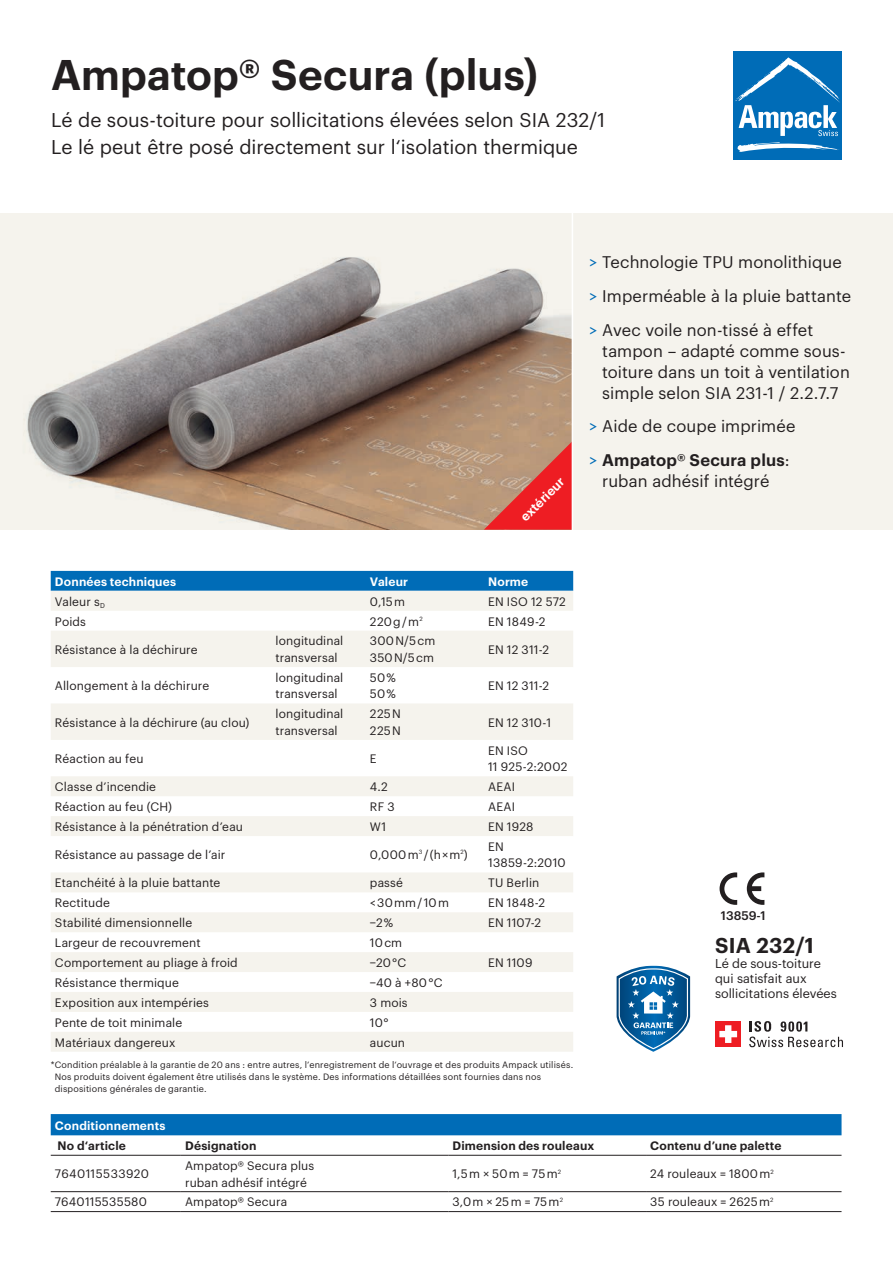
<style>
.page{position:relative;width:893px;height:1263px;background:#fff}
.page>*{position:absolute;margin:0;border:0;box-sizing:border-box;transform-origin:0 0}
._01_Titel{font:600 42px "Graphik";letter-spacing:.005em;color:#231f20}
.t1{font:600 21px "Graphik";letter-spacing:.015em;color:#231f20}
._02_Lead{font:19.5px/27px "Graphik";color:#231f20}
._03_Copy{font:16.5px/21px "Graphik";letter-spacing:.005em;color:#231f20}
.t2{font:600 12.75px "Graphik";color:#fff}
.t3{font:12.6px/15.1px "Graphik";color:#231f20}
.t4{font:500 12.3px "Graphik";color:#231f20}
._05_Tabelle{font:12px/16.5px "Graphik";letter-spacing:.01em;color:#231f20}
._05_Tabelle-2{font:600 12px "Graphik";letter-spacing:.015em;color:#231f20}
._05_Tabelle-3{font:600 12px "Graphik";letter-spacing:.015em;color:#fff}
._05_Tabelle-4{font:12px "Graphik";letter-spacing:.035em;color:#231f20}
._05_Tabelle-5{font:9px/12px "Graphik";letter-spacing:.02em;color:#231f20}
.t5{font:600 4.65px "Graphik";color:#fff}
.s1{color:#006cb7}
.s2{font-weight:600}
</style>
<div class="page">
<div style="left:0;top:213px;width:893px;height:316px;background:#f5f3ed"></div>
<img style="left:27px;top:257px;width:545px;height:272px">
<div style="left:733px;top:51px;width:109px;height:109px;background:#006cb7"></div>
<svg style="left:737px;top:142px;width:102px;height:10px"></svg>
<svg style="left:735px;top:57px;width:105px;height:79px"></svg>
<svg style="left:749px;top:1021px;width:94px;height:26px"></svg>
<div style="left:715px;top:1021px;width:26px;height:26px;background:#ee1d23"></div>
<svg style="left:719px;top:1025px;width:18px;height:18px"></svg>
<div style="left:51px;top:1114px;width:790px;height:21px;background:#006cb7"></div>
<hr style="left:51px;top:1155px;width:130px;height:1px;background:#231f20">
<hr style="left:181px;top:1155px;width:267px;height:1px;background:#231f20">
<hr style="left:448px;top:1155px;width:198px;height:1px;background:#231f20">
<hr style="left:646px;top:1155px;width:195px;height:1px;background:#231f20">
<hr style="left:51px;top:1191px;width:130px;height:1px;background:#231f20">
<hr style="left:181px;top:1191px;width:267px;height:1px;background:#231f20">
<hr style="left:448px;top:1191px;width:198px;height:1px;background:#231f20">
<hr style="left:646px;top:1191px;width:195px;height:1px;background:#231f20">
<hr style="left:51px;top:1211px;width:130px;height:1px;background:#231f20">
<hr style="left:181px;top:1211px;width:267px;height:1px;background:#231f20">
<hr style="left:448px;top:1211px;width:198px;height:1px;background:#231f20">
<hr style="left:646px;top:1211px;width:195px;height:1px;background:#231f20">
<svg style="left:484px;top:441px;width:88px;height:89px;background:#d35c51"></svg>
<hr style="left:572px;top:205px;width:1px;height:338px;background:#fff">
<div style="left:51px;top:571px;width:522px;height:20px;background:#006cb7"></div>
<svg style="left:51px;top:591px;width:522px;height:461px;fill:#f8f6f2"></svg>
<svg style="left:720px;top:872px;width:44px;height:33px"></svg>
<svg style="left:617px;top:966px;width:73px;height:86px"></svg>
<p class="_01_Titel" style="left:51px;top:43px;width:488px">Ampatop® Secura (plus)</p>
<p class="_02_Lead" style="left:51px;top:105px;width:556px">Lé de sous-toiture pour sollicitations élevées selon SIA 232/1<br>Le lé peut être posé directement sur l‘isolation thermique</p>
<p class="t2" style="left:516px;top:512px;width:58px;rotate:-45deg">extérieur</p>
<p class="_03_Copy" style="left:589px;top:250px;width:254px"><span class="s1">&gt;</span> Technologie TPU monolithique</p>
<p class="_03_Copy" style="left:589px;top:284px;width:263px"><span class="s1">&gt;</span> Imperméable à la pluie battante</p>
<p class="_03_Copy" style="left:602px;top:318px;width:249px;text-indent:-13px"><span class="s1">&gt;</span> Avec voile non-tissé à effet tampon – adapté comme sous&shy;toiture dans un toit à ventilation simple selon SIA 231-1 / 2.2.7.7</p>
<p class="_03_Copy" style="left:589px;top:415px;width:208px"><span class="s1">&gt;</span> Aide de coupe imprimée</p>
<p class="_03_Copy" style="left:589px;top:448px;width:202px;text-align:center"><span class="s1">&gt;</span> <span class="s2">Ampatop® Secura plus</span>: ruban adhésif intégré</p>
<p class="_05_Tabelle-3" style="left:55px;top:572px;width:123px">Données techniques</p>
<p class="_05_Tabelle-3" style="left:370px;top:572px;width:40px">Valeur</p>
<p class="_05_Tabelle-3" style="left:488px;top:572px;width:42px">Norme</p>
<p class="_05_Tabelle" style="left:55px;top:592px;width:52px">Valeur s<sub>D</sub></p>
<p class="_05_Tabelle" style="left:370px;top:592px;width:37px">0,15 m</p>
<p class="_05_Tabelle" style="left:488px;top:592px;width:79px">EN ISO 12 572</p>
<p class="_05_Tabelle" style="left:55px;top:612px;width:32px">Poids</p>
<p class="_05_Tabelle" style="left:370px;top:612px;width:54px">220 g / m<sup>2</sup></p>
<p class="_05_Tabelle" style="left:488px;top:612px;width:59px">EN 1849-2</p>
<p class="_05_Tabelle" style="left:55px;top:640px;width:144px">Résistance à la déchirure</p>
<p class="_05_Tabelle" style="left:370px;top:632px;width:67px">300 N/5 cm</p>
<p class="_05_Tabelle" style="left:370px;top:648px;width:66px">350 N/5 cm</p>
<p class="_05_Tabelle" style="left:276px;top:632px;width:69px">longitudinal</p>
<p class="_05_Tabelle" style="left:276px;top:648px;width:64px">transversal</p>
<p class="_05_Tabelle" style="left:488px;top:640px;width:63px">EN 12 311-2</p>
<p class="_05_Tabelle" style="left:55px;top:676px;width:156px">Allongement à la déchirure</p>
<p class="_05_Tabelle" style="left:55px;top:713px;width:196px">Résistance à la déchirure (au clou)</p>
<p class="_05_Tabelle" style="left:276px;top:668px;width:69px">longitudinal</p>
<p class="_05_Tabelle" style="left:276px;top:685px;width:64px">transversal</p>
<p class="_05_Tabelle" style="left:276px;top:705px;width:69px">longitudinal</p>
<p class="_05_Tabelle" style="left:276px;top:721px;width:64px">transversal</p>
<p class="_05_Tabelle" style="left:370px;top:668px;width:28px">50 %<br>50 %</p>
<p class="_05_Tabelle" style="left:488px;top:676px;width:63px">EN 12 311-2</p>
<p class="_05_Tabelle" style="left:370px;top:705px;width:32px">225 N</p>
<p class="_05_Tabelle" style="left:370px;top:721px;width:32px">225 N</p>
<p class="_05_Tabelle" style="left:488px;top:713px;width:65px">EN 12 310-1</p>
<p class="_05_Tabelle" style="left:55px;top:749px;width:90px">Réaction au feu</p>
<p class="_05_Tabelle" style="left:370px;top:749px;width:8px">E</p>
<p class="_05_Tabelle" style="left:488px;top:741px;width:81px">EN ISO<br>11 925-2:2002</p>
<p class="_05_Tabelle" style="left:55px;top:777px;width:103px">Classe d’incendie</p>
<p class="_05_Tabelle" style="left:370px;top:777px;width:20px">4.2</p>
<p class="_05_Tabelle" style="left:488px;top:777px;width:28px">AEAI</p>
<p class="_05_Tabelle" style="left:55px;top:797px;width:119px">Réaction au feu (CH)</p>
<p class="_05_Tabelle" style="left:370px;top:797px;width:26px">RF 3</p>
<p class="_05_Tabelle" style="left:488px;top:797px;width:28px">AEAI</p>
<p class="_05_Tabelle" style="left:55px;top:817px;width:190px">Résistance à la pénétration d’eau</p>
<p class="_05_Tabelle" style="left:370px;top:817px;width:18px">W1</p>
<p class="_05_Tabelle" style="left:488px;top:817px;width:47px">EN 1928</p>
<p class="_05_Tabelle" style="left:55px;top:845px;width:172px">Résistance au passage de l’air</p>
<p class="_05_Tabelle" style="left:370px;top:845px;width:99px">0,000 m<sup>3</sup> / (h × m<sup>2</sup>)</p>
<p class="_05_Tabelle" style="left:488px;top:837px;width:79px">EN<br>13859-2:2010</p>
<p class="_05_Tabelle" style="left:55px;top:874px;width:167px">Etanchéité à la pluie battante</p>
<p class="_05_Tabelle" style="left:370px;top:874px;width:35px">passé</p>
<p class="_05_Tabelle" style="left:488px;top:874px;width:53px">TU Berlin</p>
<p class="_05_Tabelle" style="left:55px;top:894px;width:57px">Rectitude</p>
<p class="_05_Tabelle" style="left:370px;top:894px;width:81px">&lt; 30 mm / 10 m</p>
<p class="_05_Tabelle" style="left:488px;top:894px;width:59px">EN 1848-2</p>
<p class="_05_Tabelle" style="left:55px;top:913px;width:139px">Stabilité dimensionnelle</p>
<p class="_05_Tabelle" style="left:370px;top:913px;width:25px">−2 %</p>
<p class="_05_Tabelle" style="left:488px;top:913px;width:55px">EN 1107-2</p>
<p class="_05_Tabelle" style="left:55px;top:933px;width:147px">Largeur de recouvrement</p>
<p class="_05_Tabelle" style="left:370px;top:933px;width:34px">10 cm</p>
<p class="_05_Tabelle" style="left:55px;top:953px;width:184px">Comportement au pliage à froid</p>
<p class="_05_Tabelle" style="left:370px;top:953px;width:38px">−20 °C</p>
<p class="_05_Tabelle" style="left:488px;top:953px;width:46px">EN 1109</p>
<p class="_05_Tabelle" style="left:55px;top:973px;width:125px">Résistance thermique</p>
<p class="_05_Tabelle" style="left:370px;top:973px;width:74px">−40 à +80 °C</p>
<p class="_05_Tabelle" style="left:55px;top:993px;width:155px">Exposition aux intempéries</p>
<p class="_05_Tabelle" style="left:370px;top:993px;width:39px">3 mois</p>
<p class="_05_Tabelle" style="left:55px;top:1013px;width:129px">Pente de toit minimale</p>
<p class="_05_Tabelle" style="left:370px;top:1013px;width:20px">10°</p>
<p class="_05_Tabelle" style="left:55px;top:1033px;width:122px">Matériaux dangereux</p>
<p class="_05_Tabelle" style="left:370px;top:1033px;width:37px">aucun</p>
<p class="_05_Tabelle-5" style="left:55px;top:1057px;width:520px;text-indent:-4px">*Condition préalable à la garantie de 20 ans : entre autres, l‘enregistrement de l‘ouvrage et des produits Ampack utilisés.<br>Nos produits doivent également être utilisés dans le système. Des informations détaillées sont fournies dans nos dispositions générales de garantie.</p>
<p class="t5" style="left:663px;top:1029px;width:4px">*</p>
<p class="t4" style="left:721px;top:906px;width:46px">13859-1</p>
<p class="t1" style="left:715px;top:929px;width:100px">SIA 232/1</p>
<p class="t3" style="left:715px;top:954px;width:123px">Lé de sous-toiture qui satisfait aux sollicitations élevées</p>
<p class="_05_Tabelle-3" style="left:55px;top:1116px;width:112px">Conditionnements</p>
<p class="_05_Tabelle-2" style="left:58px;top:1136px;width:70px">No d‘article</p>
<p class="_05_Tabelle-2" style="left:185px;top:1136px;width:73px">Désignation</p>
<p class="_05_Tabelle-2" style="left:452px;top:1136px;width:143px">Dimension des rouleaux</p>
<p class="_05_Tabelle-2" style="left:650px;top:1136px;width:133px">Contenu d’une palette</p>
<p class="_05_Tabelle-4" style="left:55px;top:1165px;width:96px">7640115533920</p>
<p class="_05_Tabelle" style="left:185px;top:1156px;width:131px">Ampatop® Secura plus ruban adhésif intégré</p>
<p class="_05_Tabelle" style="left:452px;top:1165px;width:110px">1,5 m × 50 m = 75 m<sup>2</sup></p>
<p class="_05_Tabelle" style="left:650px;top:1165px;width:125px">24 rouleaux = 1800 m<sup>2</sup></p>
<p class="_05_Tabelle" style="left:55px;top:1193px;width:94px">7640115535580</p>
<p class="_05_Tabelle" style="left:185px;top:1193px;width:104px">Ampatop® Secura</p>
<p class="_05_Tabelle" style="left:452px;top:1193px;width:112px">3,0 m × 25 m = 75 m<sup>2</sup></p>
<p class="_05_Tabelle" style="left:650px;top:1193px;width:125px">35 rouleaux = 2625 m<sup>2</sup></p>
</div>
